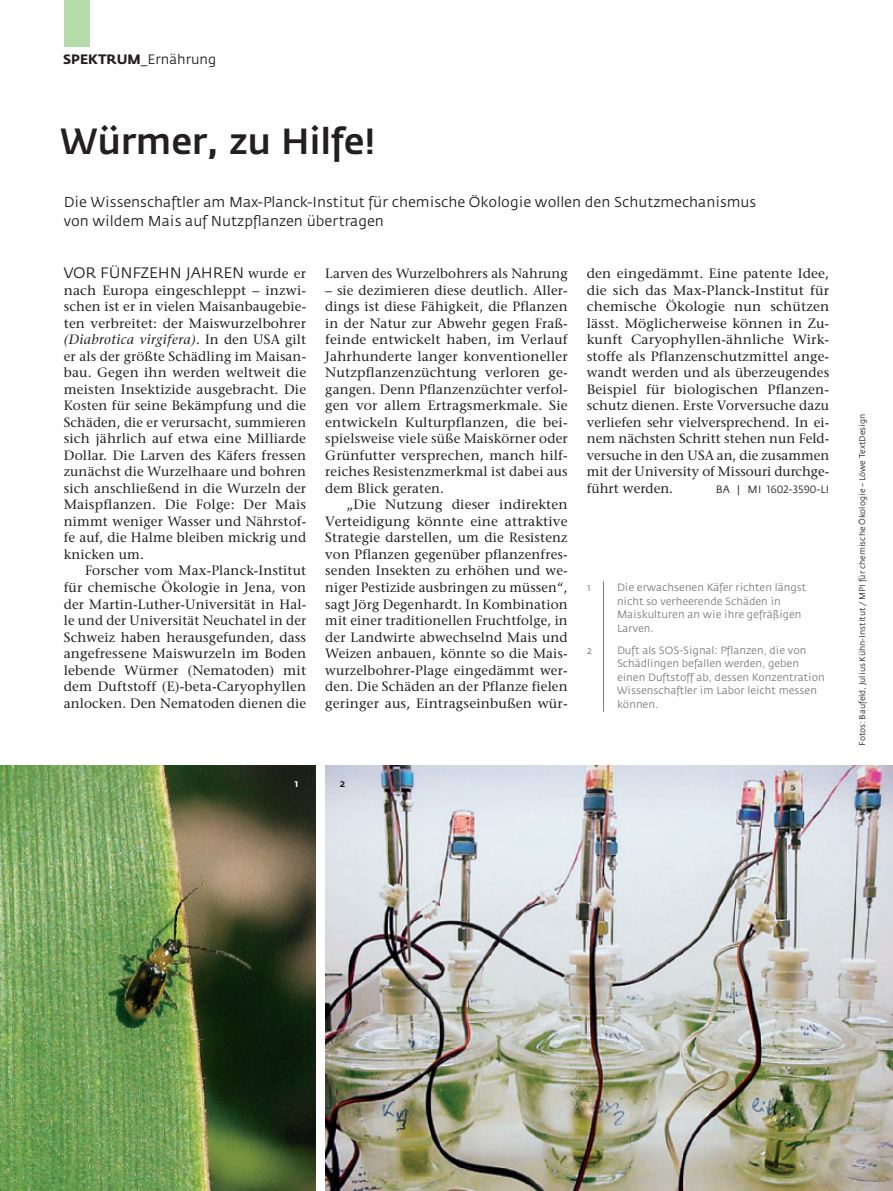
<style>
.page{position:relative;width:893px;height:1191px;background:#fff}
.page>*{position:absolute;margin:0;border:0;box-sizing:border-box;transform-origin:0 0}
.t1{font:500 36px "Fedra Sans";letter-spacing:-.01em;color:#231f20}
.t2{font:15px "Fedra Sans";letter-spacing:-.01em;color:#231f20}
.t3{font:14.25px/19.5px "Fedra Sans";color:#231f20}
.t4{font:13.5px/16.5px "Stone Serif";letter-spacing:.01em;color:#231f20;text-align:justify}
.t5{font:italic 13.5px "Stone Serif";letter-spacing:.03em;color:#231f20}
.t6{font:13.5px "Fedra Sans";color:#231f20}
.t7{font:10.5px/13.5px "Fedra Sans";color:#7a7c7c}
.t8{font:10.5px "Fedra Sans Book SC";letter-spacing:.01em;color:#231f20}
.t9{font:500 10.5px "Fedra Sans";color:#fff}
.t10{font:500 10.5px "Fedra Sans";color:#231f20}
.t11{font:8.25px "Fedra Sans";color:#231f20}
.s1{font-weight:700}
.s2{font-family:"Stone Serif";font-size:13.5px}
.s3{font-style:normal}
.s4{font-family:"Fedra Sans"}
</style>
<div class="page">
<img style="left:0;top:765px;width:316px;height:426px">
<img style="left:325px;top:765px;width:568px;height:426px">
<hr style="left:603px;top:581px;width:1px;height:130px;background:#7a7c7c">
<div style="left:65px;top:0;width:25px;height:47px;background:#b5dbaa"></div>
<p class="t6" style="left:63px;top:54px;width:155px"><span class="s1">SPEKTRUM</span>_Ernährung</p>
<p class="t1" style="left:60px;top:127px;width:317px">Würmer, zu Hilfe!</p>
<p class="t3" style="left:64px;top:193px;width:694px">Die Wissenschaftler am Max-Planck-Institut für chemische Ökologie wollen den Schutzmechanismus von wildem Mais auf Nutzpflanzen übertragen</p>
<p class="t2" style="left:64px;top:267px;width:244px">VOR FÜNFZEHN JAHREN <span class="s2">wurde er</span></p>
<p class="t4" style="left:64px;top:283px;width:244px">nach Europa eingeschleppt – inzwi-</p>
<p class="t4" style="left:64px;top:300px;width:244px">schen ist er in vielen Maisanbaugebie-</p>
<p class="t4" style="left:64px;top:316px;width:244px">ten verbreitet: der Maiswurzelbohrer</p>
<p class="t5" style="left:64px;top:334px;width:244px">(Diabrotica virgifera)<span class="s3">. In den USA gilt</span></p>
<p class="t4" style="left:64px;top:349px;width:244px">er als der größte Schädling im Maisan-</p>
<p class="t4" style="left:64px;top:366px;width:244px">bau. Gegen ihn werden weltweit die</p>
<p class="t4" style="left:64px;top:382px;width:244px">meisten Insektizide ausgebracht. Die</p>
<p class="t4" style="left:64px;top:399px;width:244px">Kosten für seine Bekämpfung und die</p>
<p class="t4" style="left:64px;top:415px;width:244px">Schäden, die er verursacht, summieren</p>
<p class="t4" style="left:64px;top:432px;width:244px">sich jährlich auf etwa eine Milliarde</p>
<p class="t4" style="left:64px;top:448px;width:244px">Dollar. Die Larven des Käfers fressen</p>
<p class="t4" style="left:64px;top:465px;width:244px">zunächst die Wurzelhaare und bohren</p>
<p class="t4" style="left:64px;top:481px;width:244px">sich anschließend in die Wurzeln der</p>
<p class="t4" style="left:64px;top:498px;width:244px">Maispflanzen. Die Folge: Der Mais</p>
<p class="t4" style="left:64px;top:514px;width:244px">nimmt weniger Wasser und Nährstof-</p>
<p class="t4" style="left:64px;top:531px;width:244px">fe auf, die Halme bleiben mickrig und</p>
<p class="t4" style="left:64px;top:547px;width:82px">knicken um.</p>
<p class="t4" style="left:85px;top:564px;width:223px">Forscher vom Max-Planck-Institut</p>
<p class="t4" style="left:64px;top:580px;width:244px">für chemische Ökologie in Jena, von</p>
<p class="t4" style="left:64px;top:597px;width:244px">der Martin-Luther-Universität in Hal-</p>
<p class="t4" style="left:64px;top:613px;width:244px">le und der Universität Neuchatel in der</p>
<p class="t4" style="left:64px;top:630px;width:244px">Schweiz haben herausgefunden, dass</p>
<p class="t4" style="left:64px;top:646px;width:244px">angefressene Maiswurzeln im Boden</p>
<p class="t4" style="left:64px;top:663px;width:244px">lebende Würmer (Nematoden) mit</p>
<p class="t4" style="left:64px;top:679px;width:244px">dem Duftstoff (E)-beta-Caryophyllen</p>
<p class="t4" style="left:64px;top:696px;width:244px">anlocken. Den Nematoden dienen die</p>
<p class="t4" style="left:325px;top:267px;width:244px">Larven des Wurzelbohrers als Nahrung</p>
<p class="t4" style="left:325px;top:283px;width:244px">– sie dezimieren diese deutlich. Aller-</p>
<p class="t4" style="left:325px;top:300px;width:244px">dings ist diese Fähigkeit, die Pflanzen</p>
<p class="t4" style="left:325px;top:316px;width:244px">in der Natur zur Abwehr gegen Fraß-</p>
<p class="t4" style="left:325px;top:333px;width:244px">feinde entwickelt haben, im Verlauf</p>
<p class="t4" style="left:325px;top:349px;width:244px">Jahrhunderte langer konventioneller</p>
<p class="t4" style="left:325px;top:366px;width:244px">Nutzpflanzenzüchtung verloren ge-</p>
<p class="t4" style="left:325px;top:382px;width:244px">gangen. Denn Pflanzenzüchter verfol-</p>
<p class="t4" style="left:325px;top:399px;width:244px">gen vor allem Ertragsmerkmale. Sie</p>
<p class="t4" style="left:325px;top:415px;width:244px">entwickeln Kulturpflanzen, die bei-</p>
<p class="t4" style="left:325px;top:432px;width:244px">spielsweise viele süße Maiskörner oder</p>
<p class="t4" style="left:325px;top:448px;width:244px">Grünfutter versprechen, manch hilf-</p>
<p class="t4" style="left:325px;top:465px;width:244px">reiches Resistenzmerkmal ist dabei aus</p>
<p class="t4" style="left:325px;top:481px;width:120px">dem Blick geraten.</p>
<p class="t4" style="left:347px;top:498px;width:223px">„Die Nutzung dieser indirekten</p>
<p class="t4" style="left:325px;top:514px;width:244px">Verteidigung könnte eine attraktive</p>
<p class="t4" style="left:325px;top:531px;width:244px">Strategie darstellen, um die Resistenz</p>
<p class="t4" style="left:325px;top:547px;width:244px">von Pflanzen gegenüber pflanzenfres-</p>
<p class="t4" style="left:325px;top:564px;width:244px">senden Insekten zu erhöhen und we-</p>
<p class="t4" style="left:325px;top:580px;width:244px">niger Pestizide ausbringen zu müssen“,</p>
<p class="t4" style="left:325px;top:597px;width:244px">sagt Jörg Degenhardt. In Kombination</p>
<p class="t4" style="left:325px;top:613px;width:244px">mit einer traditionellen Fruchtfolge, in</p>
<p class="t4" style="left:325px;top:630px;width:244px">der Landwirte abwechselnd Mais und</p>
<p class="t4" style="left:325px;top:646px;width:244px">Weizen anbauen, könnte so die Mais-</p>
<p class="t4" style="left:325px;top:663px;width:244px">wurzelbohrer-Plage eingedämmt wer-</p>
<p class="t4" style="left:325px;top:679px;width:244px">den. Die Schäden an der Pflanze fielen</p>
<p class="t4" style="left:325px;top:696px;width:244px">geringer aus, Eintragseinbußen wür-</p>
<p class="t4" style="left:587px;top:267px;width:244px">den eingedämmt. Eine patente Idee, die sich das Max-Planck-Institut für chemische Ökologie nun schützen lässt. Möglicherweise können in Zu&shy;kunft Caryophyllen-ähnliche Wirk&shy;stoffe als Pflanzenschutzmittel ange&shy;wandt werden und als überzeugendes Beispiel für biologischen Pflanzen&shy;schutz dienen. Erste Vorversuche dazu verliefen sehr vielversprechend. In ei&shy;nem nächsten Schritt stehen nun Feld&shy;versuche in den USA an, die zusammen mit der University of Missouri durchge&shy;führt werden.</p>
<p class="t8" style="left:716px;top:483px;width:115px"><span class="s4">BA | MI</span> 1602-3590<span class="s4">-LI</span></p>
<p class="t7" style="left:587px;top:582px;width:5px">1</p>
<p class="t7" style="left:617px;top:582px;width:191px">Die erwachsenen Käfer richten längst nicht so verheerende Schäden in<br>Maiskulturen an wie ihre gefräßigen<br>Larven.</p>
<p class="t7" style="left:587px;top:644px;width:6px">2</p>
<p class="t7" style="left:617px;top:644px;width:209px">Duft als SOS-Signal: Pflanzen, die von Schädlingen befallen werden, geben einen Duftstoff ab, dessen Konzentration Wissenschaftler im Labor leicht messen können.</p>
<p class="t9" style="left:294px;top:779px;width:5px">1</p>
<p class="t10" style="left:340px;top:779px;width:7px">2</p>
<p class="t11" style="left:859px;top:746px;width:333px;rotate:-90deg">Fotos: Baufeld, Julius Kühn-Institut / MPI für chemische Ökologie – Löwe TextDesign</p>
</div>
